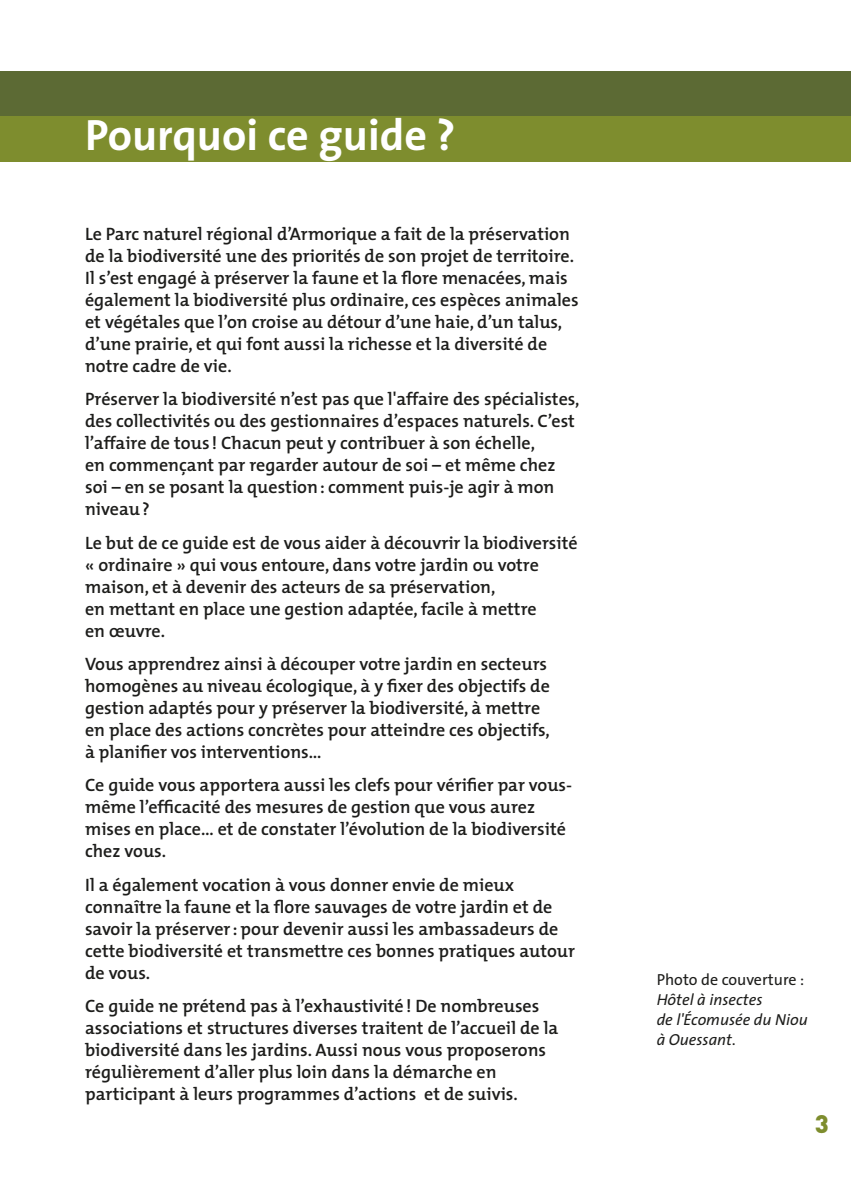
<style>
.page{position:relative;width:851px;height:1191px;background:#fff}
.page>*{position:absolute;margin:0;border:0;box-sizing:border-box;transform-origin:0 0}
.t1{font:700 44px "The Sans";color:#fff}
.t2{font:900 25px "DIN";color:#7e8d2e}
.t3{font:600 18px/22px "The Mix";color:#1d1d1b}
.t4{font:italic 16px/20px "The Sans";color:#1d1d1b}
.t5{font:16px "The Sans";color:#1d1d1b}
</style>
<div class="page">
<div style="left:0;top:71px;width:850px;height:45px;background:#5c6a34"></div>
<div style="left:0;top:116px;width:850px;height:46px;background:#7e8d2e"></div>
<h1 class="t1" style="left:85px;top:98px;width:372px">Pourquoi ce guide ?</h1>
<p class="t3" style="left:85px;top:222px;width:495px">Le Parc naturel régional d’Armorique a fait de la préservation de la biodiversité une des priorités de son projet de territoire.<br>Il s’est engagé à préserver la faune et la flore menacées, mais également la biodiversité plus ordinaire, ces espèces animales et végétales que l’on croise au détour d’une haie, d’un talus, d’une prairie, et qui font aussi la richesse et la diversité de notre cadre de vie.</p>
<p class="t3" style="left:85px;top:388px;width:496px">Préserver la biodiversité n’est pas que l'affaire des spécialistes, des collectivités ou des gestionnaires d’espaces naturels. C’est l’affaire de tous ! Chacun peut y contribuer à son échelle,<br>en commençant par regarder autour de soi – et même chez soi – en se posant la question: comment puis-je agir à mon niveau?</p>
<p class="t3" style="left:85px;top:531px;width:494px">Le but de ce guide est de vous aider à découvrir la biodiversité « ordinaire » qui vous entoure, dans votre jardin ou votre maison, et à devenir des acteurs de sa préservation,<br>en mettant en place une gestion adaptée, facile à mettre<br>en œuvre.</p>
<p class="t3" style="left:85px;top:652px;width:466px">Vous apprendrez ainsi à découper votre jardin en secteurs homogènes au niveau écologique, à y fixer des objectifs de gestion adaptés pour y préserver la biodiversité, à mettre en place des actions concrètes pour atteindre ces objectifs, à planifier vos interventions…</p>
<p class="t3" style="left:85px;top:774px;width:488px">Ce guide vous apportera aussi les clefs pour vérifier par vous&shy;même l’efficacité des mesures de gestion que vous aurez mises en place… et de constater l’évolution de la biodiversité chez vous.</p>
<p class="t3" style="left:85px;top:873px;width:491px">Il a également vocation à vous donner envie de mieux connaître la faune et la flore sauvages de votre jardin et de savoir la préserver: pour devenir aussi les ambassadeurs de cette biodiversité et transmettre ces bonnes pratiques autour de vous.</p>
<p class="t3" style="left:85px;top:994px;width:474px">Ce guide ne prétend pas à l’exhaustivité! De nombreuses associations et structures diverses traitent de l’accueil de la biodiversité dans les jardins. Aussi nous vous proposerons régulièrement d’aller plus loin dans la démarche en participant à leurs programmes d’actions et de suivis.</p>
<p class="t5" style="left:656px;top:966px;width:149px">Photo de couverture :</p>
<p class="t4" style="left:656px;top:989px;width:152px">Hôtel à insectes<br>de l'Écomusée du Niou à Ouessant.</p>
<h2 class="t2" style="left:814px;top:1106px;width:15px">3</h2>
</div>
